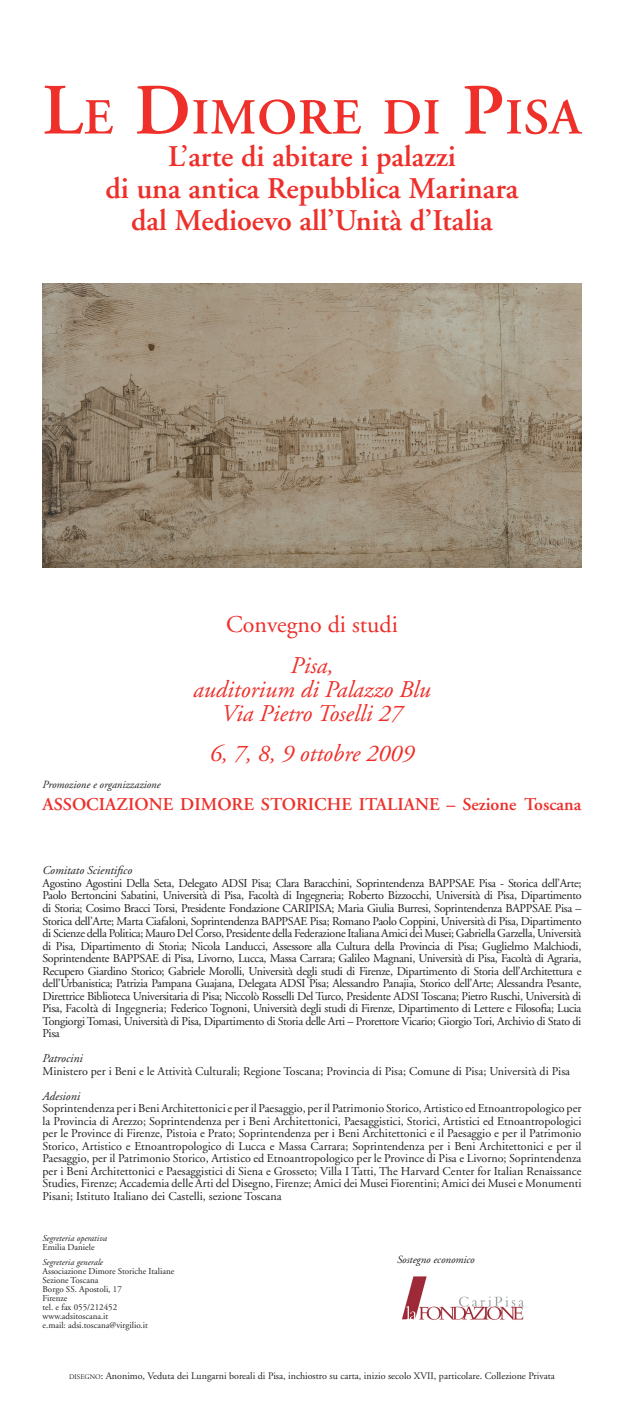
<style>
.page{position:relative;width:624px;height:1418px;background:#fff}
.page>*{position:absolute;margin:0;border:0;box-sizing:border-box;transform-origin:0 0}
.t1{font:600 50.4px "Adobe Garamond";letter-spacing:.015em;color:#ee2f2a}
.t2{font:600 30px/32px "Adobe Garamond";color:#ee2f2a;text-align:center}
.t3{font:italic 24px/24px "Adobe Garamond";color:#ee2f2a;text-align:center}
.t4{font:24px "Adobe Garamond";color:#ee2f2a}
.t5{font:600 18px "Adobe Garamond";color:#ee2f2a}
.t6{font:12px/12.5px "Adobe Garamond";color:#231f20;text-align:justify}
.t7{font:italic 12px "Adobe Garamond";color:#231f20}
.t8{font:italic 11px "Adobe Garamond";color:#231f20}
.t9{font:10px "Adobe Garamond";color:#231f20}
.t10{font:9px/9px "Adobe Garamond";color:#231f20}
.t11{font:italic 9px "Adobe Garamond";color:#231f20}
.s1{font-size:72px}
.s2{font-size:7px}
.s3{font-style:inherit}
</style>
<div class="page">
<img style="left:402px;top:1276px;width:122px;height:44px">
<img style="left:42px;top:283px;width:539px;height:284px">
<h1 class="t1" style="left:42px;top:90px;width:540px"><span class="s1">L</span>E <span class="s1">D</span>IMORE DI <span class="s1">P</span>ISA</h1>
<h2 class="t2" style="left:106px;top:140px;width:414px">L’arte di abitare i palazzi<br>di una antica Repubblica Marinara dal Medioevo all’Unità d’Italia</h2>
<h3 class="t4" style="left:226px;top:611px;width:173px">Convegno di studi</h3>
<h3 class="t3" style="left:193px;top:654px;width:239px">Pisa,<br>auditorium di Palazzo Blu<br>Via Pietro Toselli 27</h3>
<h3 class="t3" style="left:210px;top:742px;width:206px">6, 7, 8, 9 ottobre 2009</h3>
<p class="t8" style="left:42px;top:779px;width:120px">Promozione e organizzazione</p>
<h3 class="t5" style="left:42px;top:794px;width:540px">Associazione Dimore Storiche Italiane – Sezione Toscana</h3>
<p class="t7" style="left:42px;top:864px;width:91px">Comitato Scientifico</p>
<p class="t6" style="left:42px;top:877px;width:540px">Agostino Agostini Della Seta, Delegato ADSI Pisa; Clara Baracchini, Soprintendenza BAPPSAE Pisa - Storica dell’Arte; Paolo Bertoncini Sabatini, Università di Pisa, Facoltà di Ingegneria; Roberto Bizzocchi, Università di Pisa, Dipartimento di Storia; Cosimo Bracci Torsi, Presidente Fondazione CARIPISA; Maria Giulia Burresi, Soprintendenza BAPPSAE Pisa – Storica dell’Arte; Marta Ciafaloni, Soprintendenza BAPPSAE Pisa; Romano Paolo Coppini, Università di Pisa, Dipartimento di Scienze della Politica; Mauro Del Corso, Presidente della Federazione Italiana Amici dei Musei; Gabriella Garzella, Università di Pisa, Dipartimento di Storia; Nicola Landucci, Assessore alla Cultura della Provincia di Pisa; Guglielmo Malchiodi, Soprintendente BAPPSAE di Pisa, Livorno, Lucca, Massa Carrara; Galileo Magnani, Università di Pisa, Facoltà di Agraria, Recupero Giardino Storico; Gabriele Morolli, Università degli studi di Firenze, Dipartimento di Storia dell’Architettura e dell’Urbanistica; Patrizia Pampana Guajana, Delegata ADSI Pisa; Alessandro Panajia, Storico dell’Arte; Alessandra Pesante, Direttrice Biblioteca Universitaria di Pisa; Niccolò Rosselli Del Turco, Presidente ADSI Toscana; Pietro Ruschi, Università di Pisa, Facoltà di Ingegneria; Federico Tognoni, Università degli studi di Firenze, Dipartimento di Lettere e Filosofia; Lucia Tongiorgi Tomasi, Università di Pisa, Dipartimento di Storia delle Arti – Prorettore Vicario; Giorgio Tori, Archivio di Stato di Pisa</p>
<p class="t7" style="left:42px;top:1051px;width:42px">Patrocini</p>
<p class="t6" style="left:42px;top:1064px;width:529px">Ministero per i Beni e le Attività Culturali; Regione Toscana; Provincia di Pisa; Comune di Pisa; Università di Pisa</p>
<p class="t7" style="left:42px;top:1089px;width:39px">Adesioni</p>
<p class="t6" style="left:42px;top:1102px;width:540px">Soprintendenza per i Beni Architettonici e per il Paesaggio, per il Patrimonio Storico, Artistico ed Etnoantropologico per la Provincia di Arezzo; Soprintendenza per i Beni Architettonici, Paesaggistici, Storici, Artistici ed Etnoantropologici per le Province di Firenze, Pistoia e Prato; Soprintendenza per i Beni Architettonici e il Paesaggio e per il Patrimonio Storico, Artistico e Etnoantropologico di Lucca e Massa Carrara; Soprintendenza per i Beni Architettonici e per il Paesaggio, per il Patrimonio Storico, Artistico ed Etnoantropologico per le Province di Pisa e Livorno; Soprintendenza per i Beni Architettonici e Paesaggistici di Siena e Grosseto; Villa I Tatti, The Harvard Center for Italian Renaissance Studies, Firenze; Accademia delle Arti del Disegno, Firenze; Amici dei Musei Fiorentini; Amici dei Musei e Monumenti Pisani; Istituto Italiano dei Castelli, sezione Toscana</p>
<p class="t11" style="left:42px;top:1233px;width:66px">Segreteria operativa</p>
<p class="t10" style="left:42px;top:1242px;width:54px">Emilia Daniele</p>
<p class="t11" style="left:42px;top:1257px;width:62px">Segreteria generale</p>
<p class="t10" style="left:42px;top:1266px;width:133px">Associazione Dimore Storiche Italiane<br>Sezione Toscana<br>Borgo SS. Apostoli, 17<br>Firenze<br>tel. e fax 055/212452 www.adsitoscana.it<br>e.mail: adsi.toscana@virgilio.it</p>
<p class="t8" style="left:397px;top:1253px;width:79px">Sostegno economico</p>
<p class="t9" style="left:69px;top:1370px;width:487px"><span class="s2">DISEGNO</span><span class="s3">:</span> Anonimo<span class="s3">,</span> Veduta dei Lungarni boreali di Pisa, inchiostro su carta, inizio secolo XVII, particolare. Collezione Privata</p>
</div>
